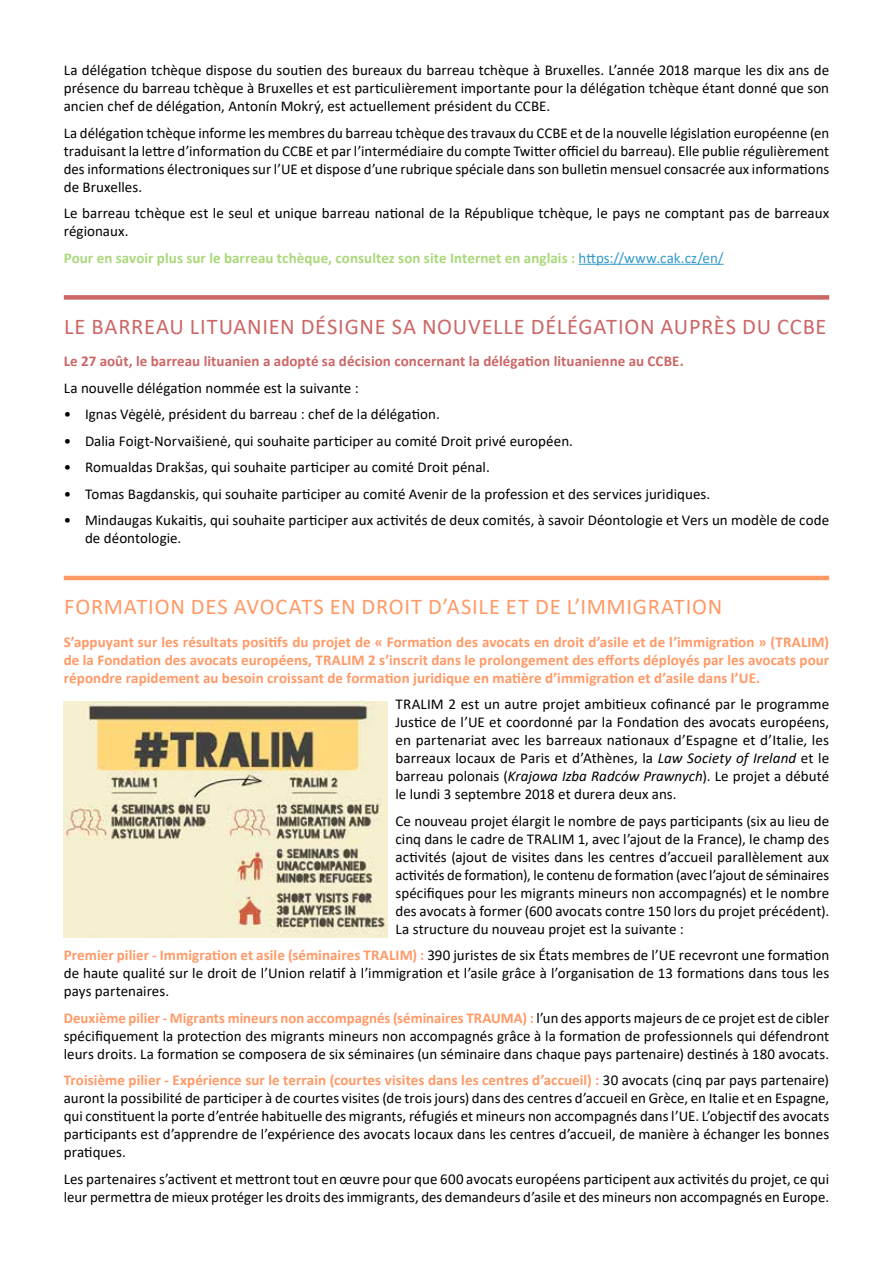
<style>
.page{position:relative;width:893px;height:1263px;background:#fff}
.page>*{position:absolute;margin:0;border:0;box-sizing:border-box;transform-origin:0 0}
.t1{font:22.5px "Calibri";letter-spacing:.035em;color:#c66}
.t2{font:22.5px "Calibri";letter-spacing:.035em;color:#f96}
.t3{font:15px/18px "Calibri";color:#000;text-align:justify}
.t4{font:700 15px/18px "Calibri";letter-spacing:.005em;color:#f96;text-align:justify}
.t5{font:700 15px "Calibri";letter-spacing:.005em;color:#a9d879}
.t6{font:700 15px "Calibri";letter-spacing:.005em;color:#c66}
.s1{font-weight:400;color:#39c}
.s2{font-style:italic}
.s3{font-weight:700;color:#f96}
</style>
<div class="page">
<hr style="left:579px;top:264px;width:145px;height:1px;background:#39c">
<img style="left:64px;top:701px;width:324px;height:236px">
<hr style="left:64px;top:576px;width:765px;height:4px;background:#f96">
<div style="left:64px;top:295px;width:765px;height:5px;background:#c66"></div>
<p class="t3" style="left:64px;top:61px;width:767px">La délégation tchèque dispose du soutien des bureaux du barreau tchèque à Bruxelles. L’année 2018 marque les dix ans de présence du barreau tchèque à Bruxelles et est particulièrement importante pour la délégation tchèque étant donné que son ancien chef de délégation, Antonín Mokrý, est actuellement président du CCBE.</p>
<p class="t3" style="left:64px;top:123px;width:767px">La délégation tchèque informe les membres du barreau tchèque des travaux du CCBE et de la nouvelle législation européenne (en traduisant la lettre d’information du CCBE et par l’intermédiaire du compte Twitter officiel du barreau). Elle publie régulièrement des informations électroniques sur l’UE et dispose d’une rubrique spéciale dans son bulletin mensuel consacrée aux informations de Bruxelles.</p>
<p class="t3" style="left:64px;top:204px;width:767px">Le barreau tchèque est le seul et unique barreau national de la République tchèque, le pays ne comptant pas de barreaux régionaux.</p>
<p class="t5" style="left:64px;top:247px;width:661px">Pour en savoir plus sur le barreau tchèque, consultez son site Internet en anglais : <span class="s1">https://www.cak.cz/en/</span></p>
<h1 class="t1" style="left:64px;top:311px;width:764px">LE BARREAU LITUANIEN DÉSIGNE SA NOUVELLE DÉLÉGATION AUPRÈS DU CCBE</h1>
<p class="t6" style="left:64px;top:351px;width:622px">Le 27 août, le barreau lituanien a adopté sa décision concernant la délégation lituanienne au CCBE.</p>
<p class="t3" style="left:64px;top:378px;width:296px">La nouvelle délégation nommée est la suivante :</p>
<p class="t3" style="left:64px;top:405px;width:378px">• Ignas Vėgėlė, président du barreau : chef de la délégation.</p>
<p class="t3" style="left:64px;top:431px;width:511px">• Dalia Foigt-Norvaišienė, qui souhaite participer au comité Droit privé européen.</p>
<p class="t3" style="left:64px;top:458px;width:427px">• Romualdas Drakšas, qui souhaite participer au comité Droit pénal.</p>
<p class="t3" style="left:64px;top:484px;width:648px">• Tomas Bagdanskis, qui souhaite participer au comité Avenir de la profession et des services juridiques.</p>
<p class="t3" style="left:85px;top:511px;width:746px;text-indent:-21px">• Mindaugas Kukaitis, qui souhaite participer aux activités de deux comités, à savoir Déontologie et Vers un modèle de code de déontologie.</p>
<h1 class="t2" style="left:64px;top:591px;width:660px">FORMATION DES AVOCATS EN DROIT D’ASILE ET DE L’IMMIGRATION</h1>
<p class="t4" style="left:64px;top:633px;width:767px">S’appuyant sur les résultats positifs du projet de « Formation des avocats en droit d’asile et de l’immigration » (TRALIM) de la Fondation des avocats européens, TRALIM 2 s’inscrit dans le prolongement des efforts déployés par les avocats pour répondre rapidement au besoin croissant de formation juridique en matière d’immigration et d’asile dans l’UE.</p>
<p class="t3" style="left:395px;top:695px;width:435px">TRALIM 2 est un autre projet ambitieux cofinancé par le programme Justice de l’UE et coordonné par la Fondation des avocats européens, en partenariat avec les barreaux nationaux d’Espagne et d’Italie, les barreaux locaux de Paris et d’Athènes, la <span class="s2">Law Society of Ireland</span> et le barreau polonais (<span class="s2">Krajowa Izba Radców Prawnych</span>). Le projet a débuté le lundi 3 septembre 2018 et durera deux ans.</p>
<p class="t3" style="left:395px;top:811px;width:435px">Ce nouveau projet élargit le nombre de pays participants (six au lieu de cinq dans le cadre de TRALIM 1, avec l’ajout de la France), le champ des activités (ajout de visites dans les centres d’accueil parallèlement aux activités de formation), le contenu de formation (avec l’ajout de séminaires spécifiques pour les migrants mineurs non accompagnés) et le nombre des avocats à former (600 avocats contre 150 lors du projet précédent).<br>La structure du nouveau projet est la suivante :</p>
<p class="t3" style="left:64px;top:946px;width:767px"><span class="s3">Premier pilier - Immigration et asile (séminaires TRALIM) :</span> 390 juristes de six États membres de l’UE recevront une formation de haute qualité sur le droit de l’Union relatif à l’immigration et l’asile grâce à l’organisation de 13 formations dans tous les pays partenaires.</p>
<p class="t3" style="left:64px;top:1008px;width:767px"><span class="s3">Deuxième pilier - Migrants mineurs non accompagnés (séminaires TRAUMA) :</span> l’un des apports majeurs de ce projet est de cibler spécifiquement la protection des migrants mineurs non accompagnés grâce à la formation de professionnels qui défendront leurs droits. La formation se composera de six séminaires (un séminaire dans chaque pays partenaire) destinés à 180 avocats.</p>
<p class="t3" style="left:64px;top:1071px;width:767px"><span class="s3">Troisième pilier - Expérience sur le terrain (courtes visites dans les centres d’accueil) :</span> 30 avocats (cinq par pays partenaire) auront la possibilité de participer à de courtes visites (de trois jours) dans des centres d’accueil en Grèce, en Italie et en Espagne, qui constituent la porte d’entrée habituelle des migrants, réfugiés et mineurs non accompagnés dans l’UE. L’objectif des avocats participants est d’apprendre de l’expérience des avocats locaux dans les centres d’accueil, de manière à échanger les bonnes pratiques.</p>
<p class="t3" style="left:64px;top:1169px;width:767px">Les partenaires s’activent et mettront tout en œuvre pour que 600 avocats européens participent aux activités du projet, ce qui leur permettra de mieux protéger les droits des immigrants, des demandeurs d’asile et des mineurs non accompagnés en Europe.</p>
</div>
